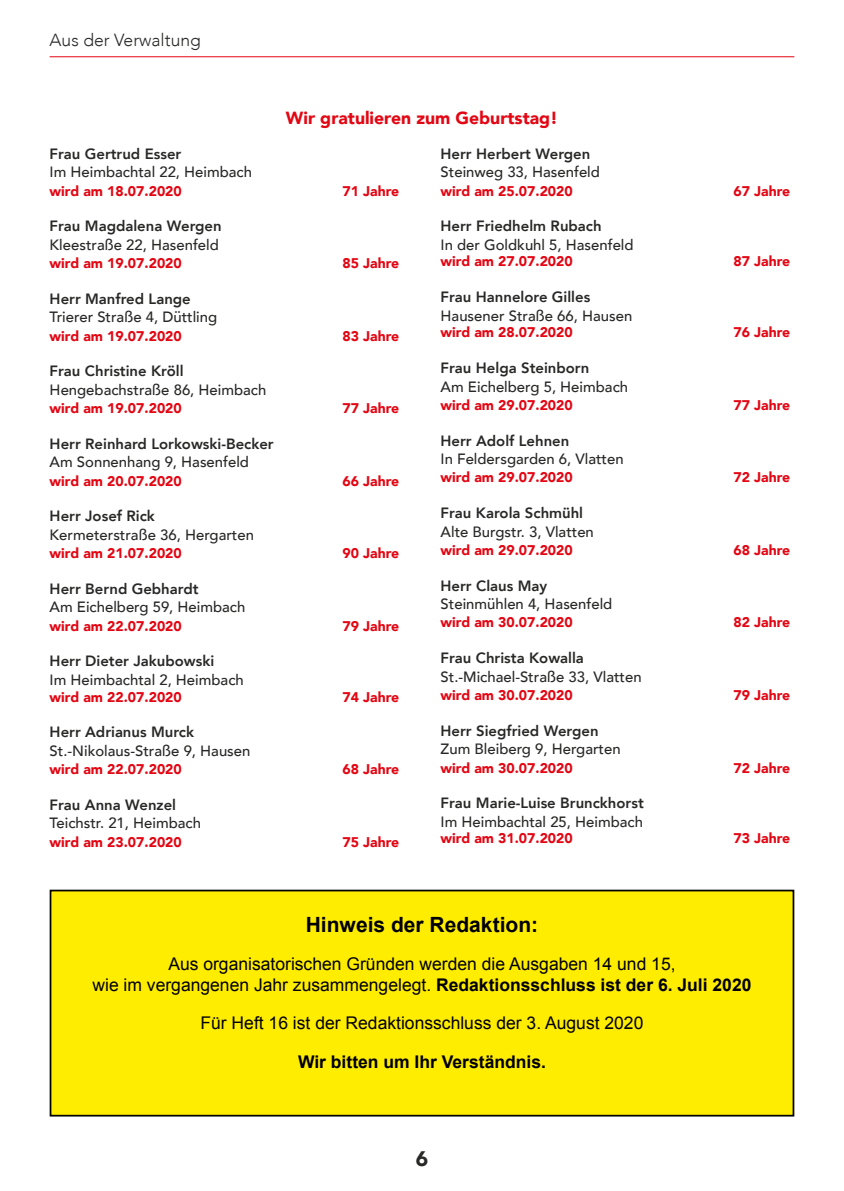
<style>
.page{position:relative;width:844px;height:1191px;background:#fff}
.page>*{position:absolute;margin:0;border:0;box-sizing:border-box;transform-origin:0 0}
.t1{font:700 21px "Arial";color:#000}
.t2{font:900 21px "Avenir";color:#282827}
.t3{font:17.5px/21px "Arial";color:#000;text-align:center}
.t4{font:900 17.5px "Avenir";color:#e30613}
.t5{font:700 17.5px "Arial";color:#000}
.t6{font:300 17.5px "Avenir";color:#282827}
.t7{font:500 14.88px "Avenir";color:#282827}
.t8{font:800 14.88px "Avenir";color:#282827}
.t9{font:900 14px "Avenir";color:#e30613}
.s1{font-weight:700}
</style>
<div class="page">
<hr style="left:50px;top:56px;width:744px;height:1px;background:#e30613">
<div style="left:50px;top:890px;width:743px;height:225px;background:#ffed00"></div>
<div style="left:50px;top:889px;width:744px;height:227px;border:2px solid #000"></div>
<p class="t6" style="left:50px;top:30px;width:153px">Aus der Verwaltung</p>
<p class="t4" style="left:286px;top:103px;width:273px">Wir gratulieren zum Geburtstag!</p>
<p class="t8" style="left:50px;top:142px;width:133px">Frau Gertrud Esser</p>
<p class="t7" style="left:50px;top:159px;width:204px">Im Heimbachtal 22, Heimbach</p>
<p class="t9" style="left:50px;top:179px;width:134px">wird am 18.07.2020</p>
<p class="t9" style="left:342px;top:179px;width:58px">71 Jahre</p>
<p class="t8" style="left:50px;top:214px;width:173px">Frau Magdalena Wergen</p>
<p class="t7" style="left:50px;top:232px;width:171px">Kleestraße 22, Hasenfeld</p>
<p class="t9" style="left:50px;top:251px;width:134px">wird am 19.07.2020</p>
<p class="t9" style="left:342px;top:251px;width:58px">85 Jahre</p>
<p class="t8" style="left:50px;top:287px;width:143px">Herr Manfred Lange</p>
<p class="t7" style="left:50px;top:304px;width:169px">Trierer Straße 4, Düttling</p>
<p class="t9" style="left:50px;top:324px;width:134px">wird am 19.07.2020</p>
<p class="t9" style="left:342px;top:324px;width:58px">83 Jahre</p>
<p class="t8" style="left:50px;top:359px;width:135px">Frau Christine Kröll</p>
<p class="t7" style="left:50px;top:377px;width:218px">Hengebachstraße 86, Heimbach</p>
<p class="t9" style="left:50px;top:396px;width:134px">wird am 19.07.2020</p>
<p class="t9" style="left:342px;top:396px;width:58px">77 Jahre</p>
<p class="t8" style="left:50px;top:432px;width:225px">Herr Reinhard Lorkowski-Becker</p>
<p class="t7" style="left:50px;top:449px;width:201px">Am Sonnenhang 9, Hasenfeld</p>
<p class="t9" style="left:50px;top:469px;width:134px">wird am 20.07.2020</p>
<p class="t9" style="left:342px;top:469px;width:58px">66 Jahre</p>
<p class="t8" style="left:50px;top:504px;width:107px">Herr Josef Rick</p>
<p class="t7" style="left:50px;top:521px;width:206px">Kermeterstraße 36, Hergarten</p>
<p class="t9" style="left:50px;top:541px;width:134px">wird am 21.07.2020</p>
<p class="t9" style="left:342px;top:541px;width:58px">90 Jahre</p>
<p class="t8" style="left:50px;top:577px;width:150px">Herr Bernd Gebhardt</p>
<p class="t7" style="left:50px;top:594px;width:197px">Am Eichelberg 59, Heimbach</p>
<p class="t9" style="left:50px;top:614px;width:134px">wird am 22.07.2020</p>
<p class="t9" style="left:342px;top:614px;width:58px">79 Jahre</p>
<p class="t8" style="left:50px;top:649px;width:166px">Herr Dieter Jakubowski</p>
<p class="t7" style="left:50px;top:666px;width:195px">Im Heimbachtal 2, Heimbach</p>
<p class="t9" style="left:50px;top:684px;width:134px">wird am 22.07.2020</p>
<p class="t9" style="left:342px;top:684px;width:58px">74 Jahre</p>
<p class="t8" style="left:50px;top:720px;width:146px">Herr Adrianus Murck</p>
<p class="t7" style="left:50px;top:737px;width:202px">St.-Nikolaus-Straße 9, Hausen</p>
<p class="t9" style="left:50px;top:757px;width:134px">wird am 22.07.2020</p>
<p class="t9" style="left:342px;top:757px;width:58px">68 Jahre</p>
<p class="t8" style="left:50px;top:793px;width:128px">Frau Anna Wenzel</p>
<p class="t7" style="left:50px;top:810px;width:153px">Teichstr. 21, Heimbach</p>
<p class="t9" style="left:50px;top:829px;width:134px">wird am 23.07.2020</p>
<p class="t9" style="left:342px;top:829px;width:58px">75 Jahre</p>
<p class="t8" style="left:440px;top:142px;width:151px">Herr Herbert Wergen</p>
<p class="t7" style="left:440px;top:159px;width:161px">Steinweg 33, Hasenfeld</p>
<p class="t9" style="left:440px;top:179px;width:134px">wird am 25.07.2020</p>
<p class="t9" style="left:733px;top:179px;width:58px">67 Jahre</p>
<p class="t8" style="left:440px;top:214px;width:162px">Herr Friedhelm Rubach</p>
<p class="t7" style="left:440px;top:232px;width:194px">In der Goldkuhl 5, Hasenfeld</p>
<p class="t9" style="left:440px;top:250px;width:134px">wird am 27.07.2020</p>
<p class="t9" style="left:733px;top:250px;width:58px">87 Jahre</p>
<p class="t8" style="left:440px;top:285px;width:151px">Frau Hannelore Gilles</p>
<p class="t7" style="left:440px;top:302px;width:193px">Hausener Straße 66, Hausen</p>
<p class="t9" style="left:440px;top:320px;width:134px">wird am 28.07.2020</p>
<p class="t9" style="left:733px;top:320px;width:58px">76 Jahre</p>
<p class="t8" style="left:440px;top:356px;width:150px">Frau Helga Steinborn</p>
<p class="t7" style="left:440px;top:373px;width:189px">Am Eichelberg 5, Heimbach</p>
<p class="t9" style="left:440px;top:393px;width:134px">wird am 29.07.2020</p>
<p class="t9" style="left:733px;top:393px;width:58px">77 Jahre</p>
<p class="t8" style="left:440px;top:429px;width:130px">Herr Adolf Lehnen</p>
<p class="t7" style="left:440px;top:446px;width:184px">In Feldersgarden 6, Vlatten</p>
<p class="t9" style="left:440px;top:465px;width:134px">wird am 29.07.2020</p>
<p class="t9" style="left:733px;top:465px;width:58px">72 Jahre</p>
<p class="t8" style="left:440px;top:501px;width:144px">Frau Karola Schmühl</p>
<p class="t7" style="left:440px;top:518px;width:155px">Alte Burgstr. 3, Vlatten</p>
<p class="t9" style="left:440px;top:538px;width:134px">wird am 29.07.2020</p>
<p class="t9" style="left:733px;top:538px;width:58px">68 Jahre</p>
<p class="t8" style="left:440px;top:574px;width:108px">Herr Claus May</p>
<p class="t7" style="left:440px;top:591px;width:173px">Steinmühlen 4, Hasenfeld</p>
<p class="t9" style="left:440px;top:610px;width:134px">wird am 30.07.2020</p>
<p class="t9" style="left:733px;top:610px;width:58px">82 Jahre</p>
<p class="t8" style="left:440px;top:646px;width:145px">Frau Christa Kowalla</p>
<p class="t7" style="left:440px;top:663px;width:202px">St.-Michael-Straße 33, Vlatten</p>
<p class="t9" style="left:440px;top:683px;width:134px">wird am 30.07.2020</p>
<p class="t9" style="left:733px;top:683px;width:58px">79 Jahre</p>
<p class="t8" style="left:440px;top:719px;width:159px">Herr Siegfried Wergen</p>
<p class="t7" style="left:440px;top:736px;width:181px">Zum Bleiberg 9, Hergarten</p>
<p class="t9" style="left:440px;top:755px;width:134px">wird am 30.07.2020</p>
<p class="t9" style="left:733px;top:755px;width:58px">72 Jahre</p>
<p class="t8" style="left:440px;top:791px;width:205px">Frau Marie-Luise Brunckhorst</p>
<p class="t7" style="left:440px;top:808px;width:204px">Im Heimbachtal 25, Heimbach</p>
<p class="t9" style="left:440px;top:826px;width:134px">wird am 31.07.2020</p>
<p class="t9" style="left:733px;top:826px;width:58px">73 Jahre</p>
<h1 class="t1" style="left:306px;top:910px;width:234px">Hinweis der Redaktion:</h1>
<p class="t3" style="left:92px;top:953px;width:660px">Aus organisatorischen Gründen werden die Ausgaben 14 und 15,<br>wie im vergangenen Jahr zusammengelegt. <span class="s1">Redaktionsschluss ist der 6. Juli 2020</span></p>
<p class="t3" style="left:200px;top:1012px;width:444px">Für Heft 16 ist der Redaktionsschluss der 3. August 2020</p>
<p class="t5" style="left:298px;top:1050px;width:249px">Wir bitten um Ihr Verständnis.</p>
<h1 class="t2" style="left:415px;top:1140px;width:14px">6</h1>
</div>
